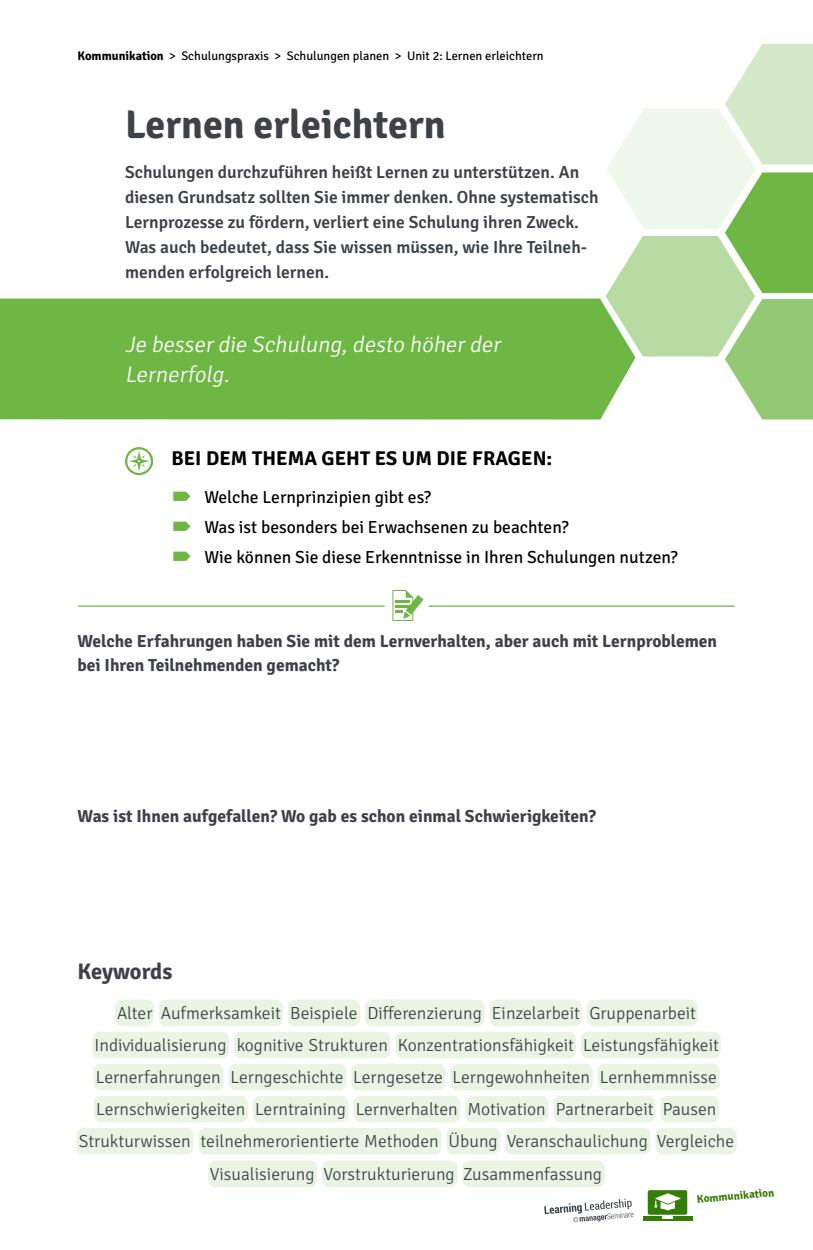
<style>
.page{position:relative;width:813px;height:1250px;background:#fff}
.page>*{position:absolute;margin:0;border:0;box-sizing:border-box;transform-origin:0 0}
.t1{font:700 40px "Signika Negative";color:#3c4246}
.t2{font:italic 300 22.5px/30px "Signika Negative";color:#fff}
.t3{font:700 22.5px "Signika Negative";letter-spacing:-.01em;color:#3c4246}
.t4{font:700 20px "Signika Negative";letter-spacing:.005em;color:#000}
.t5{font:300 17.5px/32px "Signika Negative";color:#3c4246;text-align:center}
.t6{font:600 17.5px/25px "Signika Negative";color:#3c4246}
.t7{font:700 17.5px/23.8px "Signika Negative";color:#3c4246}
.t8{font:17.5px/30px "Signika Negative";color:#000}
.t9{font:12.5px "Signika Negative";color:#000}
.t10{font:700 11.25px "Signika Negative";color:#357e05}
.s1{font-weight:700}
</style>
<div class="page">
<div style="left:647px;top:1190px;width:40px;height:25px;background:#357e05;border-radius:2px"></div>
<svg style="left:643px;top:1216px;width:49px;height:5px"></svg>
<img style="left:654px;top:1194px;width:27px;height:16px">
<svg style="left:544px;top:1199px;width:89px;height:23px"></svg>
<hr style="left:78px;top:606px;width:306px;height:1px;background:#6fb745">
<hr style="left:428px;top:606px;width:306px;height:1px;background:#6fb745">
<svg style="left:392px;top:590px;width:31px;height:31px"></svg>
<hr style="left:395px;top:605px;width:15px;height:3px;background:#6fb745">
<div style="left:0;top:299px;width:605px;height:120px;background:#6fb745"></div>
<svg style="left:605px;top:44px;width:207px;height:375px"></svg>
<img style="left:125px;top:448px;width:27px;height:27px">
<div style="left:115px;top:1000px;width:39px;height:26px;background:#e9f4e3;border-radius:7px"></div>
<div style="left:288px;top:1000px;width:72px;height:26px;background:#e9f4e3;border-radius:7px"></div>
<div style="left:365px;top:1000px;width:119px;height:26px;background:#e9f4e3;border-radius:7px"></div>
<div style="left:159px;top:1000px;width:124px;height:26px;background:#e9f4e3;border-radius:7px"></div>
<div style="left:489px;top:1000px;width:92px;height:26px;background:#e9f4e3;border-radius:7px"></div>
<div style="left:586px;top:1000px;width:111px;height:26px;background:#e9f4e3;border-radius:7px"></div>
<div style="left:92px;top:1032px;width:137px;height:26px;background:#e9f4e3;border-radius:7px"></div>
<div style="left:395px;top:1032px;width:181px;height:26px;background:#e9f4e3;border-radius:7px"></div>
<div style="left:234px;top:1032px;width:156px;height:26px;background:#e9f4e3;border-radius:7px"></div>
<div style="left:581px;top:1032px;width:139px;height:26px;background:#e9f4e3;border-radius:7px"></div>
<div style="left:94px;top:1064px;width:129px;height:26px;background:#e9f4e3;border-radius:7px"></div>
<div style="left:351px;top:1064px;width:94px;height:26px;background:#e9f4e3;border-radius:7px"></div>
<div style="left:450px;top:1064px;width:142px;height:26px;background:#e9f4e3;border-radius:7px"></div>
<div style="left:228px;top:1064px;width:118px;height:26px;background:#e9f4e3;border-radius:7px"></div>
<div style="left:597px;top:1064px;width:122px;height:26px;background:#e9f4e3;border-radius:7px"></div>
<div style="left:208px;top:1161px;width:109px;height:26px;background:#e9f4e3;border-radius:7px"></div>
<div style="left:322px;top:1161px;width:135px;height:26px;background:#e9f4e3;border-radius:7px"></div>
<div style="left:462px;top:1161px;width:142px;height:26px;background:#e9f4e3;border-radius:7px"></div>
<div style="left:94px;top:1096px;width:154px;height:26px;background:#e9f4e3;border-radius:7px"></div>
<div style="left:353px;top:1096px;width:107px;height:26px;background:#e9f4e3;border-radius:7px"></div>
<div style="left:465px;top:1096px;width:83px;height:26px;background:#e9f4e3;border-radius:7px"></div>
<div style="left:253px;top:1096px;width:95px;height:26px;background:#e9f4e3;border-radius:7px"></div>
<div style="left:553px;top:1096px;width:102px;height:26px;background:#e9f4e3;border-radius:7px"></div>
<div style="left:660px;top:1096px;width:59px;height:26px;background:#e9f4e3;border-radius:7px"></div>
<div style="left:76px;top:1128px;width:117px;height:26px;background:#e9f4e3;border-radius:7px"></div>
<div style="left:198px;top:1128px;width:243px;height:26px;background:#e9f4e3;border-radius:7px"></div>
<div style="left:446px;top:1128px;width:54px;height:26px;background:#e9f4e3;border-radius:8px"></div>
<div style="left:505px;top:1128px;width:145px;height:26px;background:#e9f4e3;border-radius:7px"></div>
<div style="left:655px;top:1128px;width:81px;height:26px;background:#e9f4e3;border-radius:7px"></div>
<p class="t9" style="left:78px;top:47px;width:467px"><span class="s1">Kommunikation</span> &gt; Schulungspraxis &gt; Schulungen planen &gt; Unit 2: Lernen erleichtern</p>
<h1 class="t1" style="left:125px;top:96px;width:322px">Lernen erleichtern</h1>
<p class="t6" style="left:125px;top:158px;width:475px">Schulungen durchzuführen heißt Lernen zu unterstützen. An diesen Grundsatz sollten Sie immer denken. Ohne systematisch Lernprozesse zu fördern, verliert eine Schulung ihren Zweck.<br>Was auch bedeutet, dass Sie wissen müssen, wie Ihre Teilneh&shy;menden erfolgreich lernen.</p>
<p class="t2" style="left:125px;top:328px;width:381px">Je besserdie Schulung,desto höherder<br>Lernerfolg.</p>
<p class="t4" style="left:171px;top:444px;width:382px">BEI DEM THEMA GEHT ES UM DIE FRAGEN:</p>
<p class="t8" style="left:204px;top:481px;width:475px">Welche Lernprinzipien gibt es?<br>Was ist besonders bei Erwachsenen zu beachten?<br>Wie können Sie diese Erkenntnisse in Ihren Schulungen nutzen?</p>
<p class="t7" style="left:77px;top:628px;width:641px">Welche Erfahrungen haben Sie mit dem Lernverhalten, aber auch mit Lernproblemen bei Ihren Teilnehmenden gemacht?</p>
<p class="t7" style="left:77px;top:803px;width:520px">Was ist Ihnen aufgefallen? Wo gab es schon einmal Schwierigkeiten?</p>
<p class="t3" style="left:78px;top:956px;width:96px">Keywords</p>
<p class="t5" style="left:95px;top:996px;width:625px">Alter Aufmerksamkeit Beispiele Differenzierung Einzelarbeit Gruppenarbeit<br>Individualisierung kognitive Strukturen Konzentrationsfähigkeit Leistungsfähigkeit<br>Lernerfahrungen Lerngeschichte Lerngesetze Lerngewohnheiten Lernhemmnisse</p>
<p class="t5" style="left:79px;top:1092px;width:657px">Lernschwierigkeiten Lerntraining Lernverhalten Motivation Partnerarbeit Pausen<br>Strukturwissen teilnehmerorientierte Methoden Übung Veranschaulichung Vergleiche</p>
<p class="t5" style="left:210px;top:1157px;width:394px">Visualisierung Vorstrukturierung Zusammenfassung</p>
<p class="t10" style="left:696px;top:1191px;width:79px;rotate:-5deg">Kommunikation</p>
</div>
